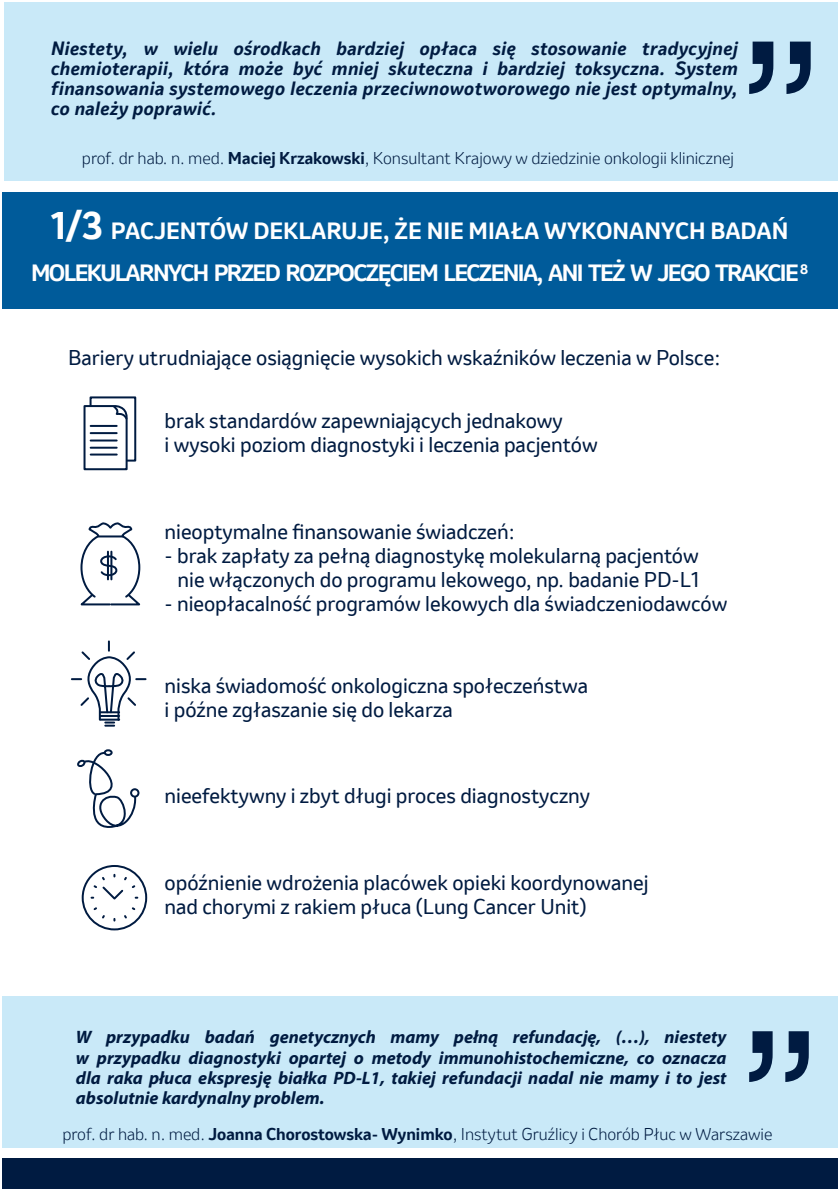
<style>
.page{position:relative;width:840px;height:1191px;background:#fff}
.page>*{position:absolute;margin:0;border:0;box-sizing:border-box;transform-origin:0 0}
.t1{font:700 22px/42px "Invention";letter-spacing:-.075em;color:#fff;text-align:center}
.t2{font:20px/24px "Invention";color:#001b41}
.t3{font:italic 700 18px/20px "Myriad Pro";color:#001b41;text-align:justify}
.t4{font:italic 700 18px/20px "Invention";letter-spacing:.025em;color:#001b41;text-align:justify}
.t5{font:300 16px "Invention";color:#001b41}
.s1{font-weight:700}
.s2{font-size:36px}
</style>
<div class="page">
<div style="left:4px;top:0;width:835px;height:180px;background:#c9e9f8"></div>
<div style="left:89px;top:396px;width:47px;height:65px;border:2px solid #001b41"></div>
<div style="left:3px;top:996px;width:834px;height:151px;background:#c9e9f8"></div>
<div style="left:3px;top:192px;width:836px;height:116px;background:#005b9a"></div>
<div style="left:3px;top:1158px;width:834px;height:33px;background:#001b41"></div>
<svg style="left:749px;top:42px;width:61px;height:52px"></svg>
<svg style="left:749px;top:1031px;width:59px;height:51px"></svg>
<div style="left:130px;top:788px;width:9px;height:9px;border:2px solid #001b41;border-radius:50%"></div>
<div style="left:104px;top:749px;width:9px;height:7px;border:2px solid #001b41;border-radius:50%"></div>
<svg style="left:77px;top:751px;width:60px;height:77px"></svg>
<svg style="left:83px;top:404px;width:46px;height:67px"></svg>
<svg style="left:80px;top:523px;width:61px;height:83px"></svg>
<hr style="left:99px;top:535px;width:23px;height:2px;background:#001b41">
<svg style="left:72px;top:641px;width:73px;height:85px"></svg>
<svg style="left:81px;top:865px;width:67px;height:66px"></svg>
<p class="t4" style="left:51px;top:39px;width:688px">Niestety, w wielu ośrodkach bardziej opłaca się stosowanie tradycyjnej chemioterapii, która może być mniej skuteczna i bardziej toksyczna. System finansowania systemowego leczenia przeciwnowotworowego nie jest optymalny, co należy poprawić.</p>
<p class="t5" style="left:82px;top:147px;width:653px">prof. dr hab. n. med. <span class="s1">MACIEJ KRZAKOWSKI</span>, Konsultant Krajowy w dziedzinie onkologii klinicznej</p>
<p class="t1" style="left:31px;top:210px;width:778px"><span class="s2">1/3</span> PACJENTÓW DEKLARUJE, ŻE NIE MIAŁA WYKONANYCH BADAŃ<br>MOLEKULARNYCH PRZED ROZPOCZĘCIEM LECZENIA, ANI TEŻ W JEGO TRAKCIE <sup>8</sup></p>
<p class="t2" style="left:68px;top:345px;width:653px">Bariery utrudniające osiągnięcie wysokich wskaźników leczenia w Polsce:</p>
<p class="t2" style="left:164px;top:409px;width:434px">brak standardów zapewniających jednakowy<br>i wysoki poziom diagnostyki i leczenia pacjentów</p>
<p class="t2" style="left:164px;top:519px;width:351px">nieoptymalne finansowanie świadczeń:</p>
<p class="t2" style="left:164px;top:543px;width:535px;text-align:right">- brak zapłaty za pełną diagnostykę molekularną pacjentów nie włączonych do programu lekowego, np. badanie PD-L1</p>
<p class="t2" style="left:164px;top:591px;width:564px">- nieopłacalność programów lekowych dla świadczeniodawców</p>
<p class="t2" style="left:164px;top:673px;width:425px">niska świadomość onkologiczna społeczeństwa i późne zgłaszanie się do lekarza</p>
<p class="t2" style="left:164px;top:784px;width:426px">nieefektywny i zbyt długi proces diagnostyczny</p>
<p class="t2" style="left:164px;top:870px;width:485px">opóźnienie wdrożenia placówek opieki koordynowanej nad chorymi z rakiem płuca (Lung Cancer Unit)</p>
<p class="t3" style="left:76px;top:1026px;width:651px">W przypadku badań genetycznych mamy pełną refundację, (…), niestety w przypadku diagnostyki opartej o metody immunohistochemiczne, co oznacza dla raka płuca ekspresję białka PD-L1, takiej refundacji nadal nie mamy i to jest absolutnie kardynalny problem.</p>
<p class="t5" style="left:62px;top:1123px;width:711px">prof. dr hab. n. med. <span class="s1">JOANNA CHOROSTOWSKA- WYNIMKO</span>, Instytut Gruźlicy i Chorób Płuc w Warszawie</p>
</div>
